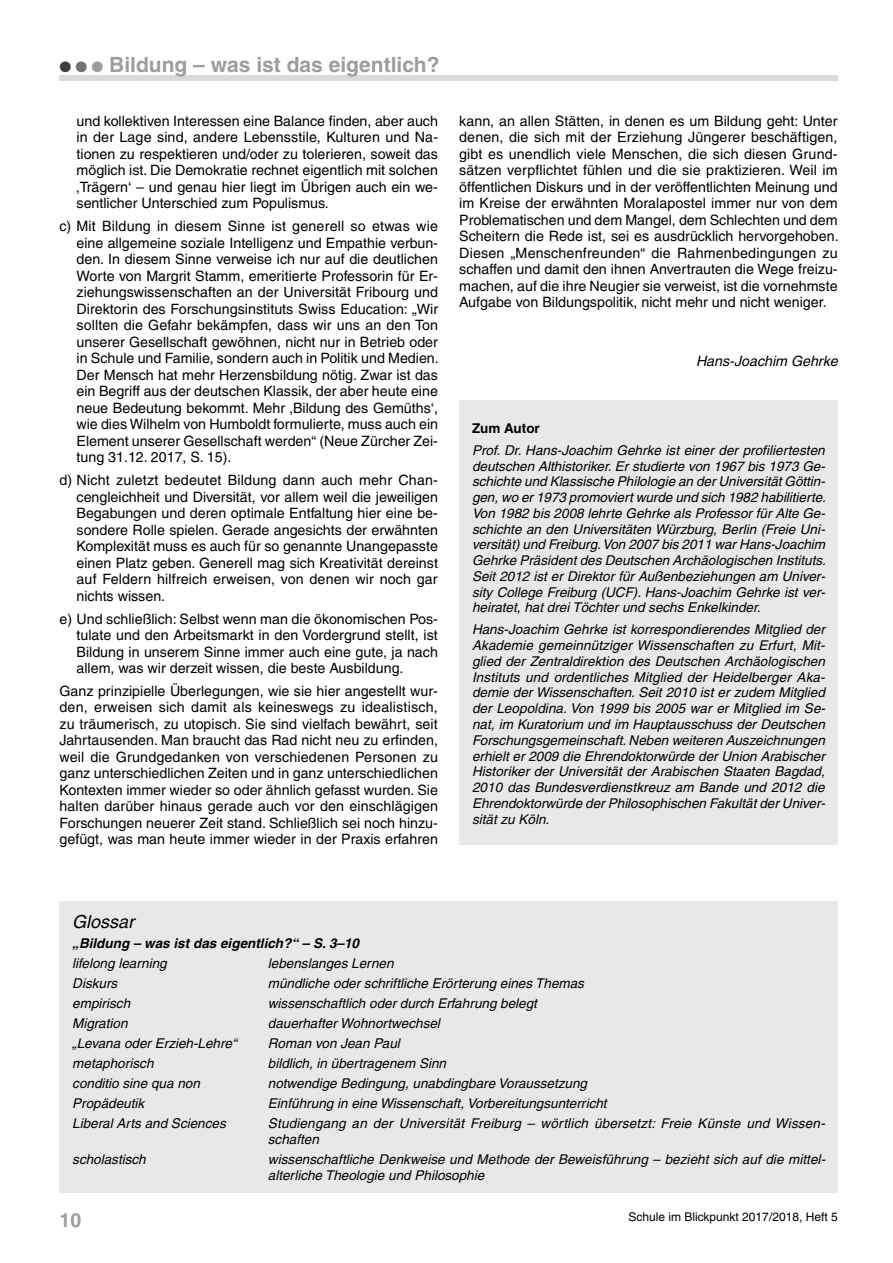
<style>
.page{position:relative;width:893px;height:1263px;background:#fff}
.page>*{position:absolute;margin:0;border:0;box-sizing:border-box;transform-origin:0 0}
.t1{font:700 21px "Helvetica";color:#9c9d9f}
.t2{font:700 19.5px "Helvetica";color:#9c9d9f}
.t3{font:italic 18px "Helvetica";color:#000}
.t4{font:14.25px/16.5px "Helvetica";color:#000;text-align:justify}
.t5{font:italic 14.25px "Helvetica";color:#000}
.t6{font:italic 13.5px/15.8px "Helvetica";color:#000}
.t7{font:italic 700 13.5px "Helvetica";color:#000}
.t8{font:700 13.5px "Helvetica";color:#000}
.t9{font:12px "Helvetica";color:#000}
.s1{color:#3e3e40}
.s2{color:#707173}
</style>
<div class="page">
<div style="left:60px;top:75px;width:778px;height:6px;background:#d9dadb"></div>
<div style="left:60px;top:901px;width:778px;height:292px;background:#e8e8e9"></div>
<div style="left:459px;top:401px;width:379px;height:444px;background:#e8e8e9"></div>
<h1 class="t1" style="left:60px;top:52px;width:382px"><span class="s1">●</span> <span class="s2">●</span> ● Bildung – was ist das eigentlich?</h1>
<p class="t4" style="left:77px;top:113px;width:363px">und kollektiven Interessen eine Balance finden, aber auch in der Lage sind, andere Lebensstile, Kulturen und Na&shy;tionen zu respektieren und/oder zu tolerieren, soweit das möglich ist. Die Demokratie rechnet eigentlich mit solchen ‚Trägern‘ – und genau hier liegt im Übrigen auch ein we&shy;sentlicher Unterschied zum Populismus.</p>
<p class="t4" style="left:77px;top:218px;width:364px;text-indent:-17px">c) Mit Bildung in diesem Sinne ist generell so etwas wie eine allgemeine soziale Intelligenz und Empathie verbun&shy;den. In diesem Sinne verweise ich nur auf die deutlichen Worte von Margrit Stamm, emeritierte Professorin für Er&shy;ziehungswissenschaften an der Universität Fribourg und Direktorin des Forschungsinstituts Swiss Education: „Wir sollten die Gefahr bekämpfen, dass wir uns an den Ton unserer Gesellschaft gewöhnen, nicht nur in Betrieb oder in Schule und Familie, sondern auch in Politik und Medien.<br>Der Mensch hat mehr Herzensbildung nötig. Zwar ist das ein Begriff aus der deutschen Klassik, der aber heute eine neue Bedeutung bekommt. Mehr ‚Bildung des Gemüths‘, wie dies Wilhelm von Humboldt formulierte, muss auch ein Element unserer Gesellschaft werden“ (Neue Zürcher Zei&shy;tung 31.12. 2017, S. 15).</p>
<p class="t4" style="left:77px;top:472px;width:363px;text-indent:-17px">d) Nicht zuletzt bedeutet Bildung dann auch mehr Chan&shy;cengleichheit und Diversität, vor allem weil die jeweiligen Begabungen und deren optimale Entfaltung hier eine be&shy;sondere Rolle spielen. Gerade angesichts der erwähnten Komplexität muss es auch für so genannte Unangepasste einen Platz geben. Generell mag sich Kreativität dereinst auf Feldern hilfreich erweisen, von denen wir noch gar nichts wissen.</p>
<p class="t4" style="left:77px;top:610px;width:363px;text-indent:-17px">e) Und schließlich: Selbst wenn man die ökonomischen Pos&shy;tulate und den Arbeitsmarkt in den Vordergrund stellt, ist Bildung in unserem Sinne immer auch eine gute, ja nach allem, was wir derzeit wissen, die beste Ausbildung.</p>
<p class="t4" style="left:60px;top:683px;width:380px">Ganz prinzipielle Überlegungen, wie sie hier angestellt wur&shy;den, erweisen sich damit als keineswegs zu idealistisch, zu träumerisch, zu utopisch. Sie sind vielfach bewährt, seit Jahrtausenden. Man braucht das Rad nicht neu zu erfinden, weil die Grundgedanken von verschiedenen Personen zu ganz unterschiedlichen Zeiten und in ganz unterschiedlichen Kontexten immer wieder so oder ähnlich gefasst wurden. Sie halten darüber hinaus gerade auch vor den einschlägigen Forschungen neuerer Zeit stand. Schließlich sei noch hinzu&shy;gefügt, was man heute immer wieder in der Praxis erfahren</p>
<p class="t4" style="left:459px;top:113px;width:381px">kann, an allen Stätten, in denen es um Bildung geht: Unter denen, die sich mit der Erziehung Jüngerer beschäftigen, gibt es unendlich viele Menschen, die sich diesen Grund&shy;sätzen verpflichtet fühlen und die sie praktizieren. Weil im öffentlichen Diskurs und in der veröffentlichten Meinung und im Kreise der erwähnten Moralapostel immer nur von dem Problematischen und dem Mangel, dem Schlechten und dem Scheitern die Rede ist, sei es ausdrücklich hervorgehoben.<br>Diesen „Menschenfreunden“ die Rahmenbedingungen zu schaffen und damit den ihnen Anvertrauten die Wege freizu&shy;machen, auf die ihre Neugier sie verweist, ist die vornehmste Aufgabe von Bildungspolitik, nicht mehr und nicht weniger.</p>
<p class="t5" style="left:696px;top:353px;width:143px">Hans-Joachim Gehrke</p>
<p class="t8" style="left:472px;top:420px;width:69px">Zum Autor</p>
<p class="t6" style="left:472px;top:442px;width:355px;text-align:justify">Prof. Dr. Hans-Joachim Gehrke ist einer der profiliertesten deutschen Althistoriker. Er studierte von 1967 bis 1973 Ge&shy;schichte und Klassische Philologie an der Universität Göttin&shy;gen, wo er 1973 promoviert wurde und sich 1982 habilitierte.<br>Von 1982 bis 2008 lehrte Gehrke als Professor für Alte Ge&shy;schichte an den Universitäten Würzburg, Berlin (Freie Uni&shy;versität) und Freiburg. Von 2007 bis 2011 war Hans-Joachim Gehrke Präsident des Deutschen Archäologischen Instituts.<br>Seit 2012 ist er Direktor für Außenbeziehungen am Univer&shy;sity College Freiburg (UCF). Hans-Joachim Gehrke ist ver&shy;heiratet, hat drei Töchter und sechs Enkelkinder.</p>
<p class="t6" style="left:472px;top:622px;width:355px;text-align:justify">Hans-Joachim Gehrke ist korrespondierendes Mitglied der Akademie gemeinnütziger Wissenschaften zu Erfurt, Mit&shy;glied der Zentraldirektion des Deutschen Archäologischen Instituts und ordentliches Mitglied der Heidelberger Aka&shy;demie der Wissenschaften. Seit 2010 ist er zudem Mitglied der Leopoldina. Von 1999 bis 2005 war er Mitglied im Se&shy;nat, im Kuratorium und im Hauptausschuss der Deutschen Forschungsgemeinschaft. Neben weiteren Auszeichnungen erhielt er 2009 die Ehrendoktorwürde der Union Arabischer Historiker der Universität der Arabischen Staaten Bagdad, 2010 das Bundesverdienstkreuz am Bande und 2012 die Ehrendoktorwürde der Philosophischen Fakultät der Univer&shy;sität zu Köln.</p>
<p class="t3" style="left:72px;top:911px;width:64px">Glossar</p>
<p class="t7" style="left:72px;top:935px;width:288px">„Bildung – was ist das eigentlich?“ – S. 3–10</p>
<p class="t6" style="left:72px;top:955px;width:96px">lifelong learning</p>
<p class="t6" style="left:268px;top:955px;width:127px">lebenslanges Lernen</p>
<p class="t6" style="left:72px;top:975px;width:46px">Diskurs</p>
<p class="t6" style="left:268px;top:975px;width:318px">mündliche oder schriftliche Erörterung eines Themas</p>
<p class="t6" style="left:72px;top:996px;width:59px">empirisch</p>
<p class="t6" style="left:268px;top:996px;width:271px">wissenschaftlich oder durch Erfahrung belegt</p>
<p class="t6" style="left:72px;top:1016px;width:57px">Migration</p>
<p class="t6" style="left:268px;top:1016px;width:174px">dauerhafter Wohnortwechsel</p>
<p class="t6" style="left:72px;top:1036px;width:166px">„Levana oder Erzieh-Lehre“</p>
<p class="t6" style="left:268px;top:1036px;width:133px">Roman von Jean Paul</p>
<p class="t6" style="left:72px;top:1056px;width:83px">metaphorisch</p>
<p class="t6" style="left:268px;top:1056px;width:180px">bildlich, in übertragenem Sinn</p>
<p class="t6" style="left:72px;top:1076px;width:129px">conditio sine qua non</p>
<p class="t6" style="left:268px;top:1076px;width:321px">notwendige Bedingung, unabdingbare Voraussetzung</p>
<p class="t6" style="left:72px;top:1096px;width:74px">Propädeutik</p>
<p class="t6" style="left:268px;top:1096px;width:340px">Einführung in eine Wissenschaft, Vorbereitungsunterricht</p>
<p class="t6" style="left:72px;top:1116px;width:155px">Liberal Arts and Sciences</p>
<p class="t6" style="left:268px;top:1116px;width:559px">Studiengang an der Universität Freiburg – wörtlich übersetzt: Freie Künste und Wissen&shy;schaften</p>
<p class="t6" style="left:72px;top:1151px;width:75px">scholastisch</p>
<p class="t6" style="left:268px;top:1151px;width:559px">wissenschaftliche Denkweise und Methode der Beweisführung – bezieht sich auf die mittel&shy;alterliche Theologie und Philosophie</p>
<h2 class="t2" style="left:60px;top:1208px;width:23px">10</h2>
<p class="t9" style="left:628px;top:1210px;width:211px">Schule im Blickpunkt 2017/2018, Heft 5</p>
</div>
